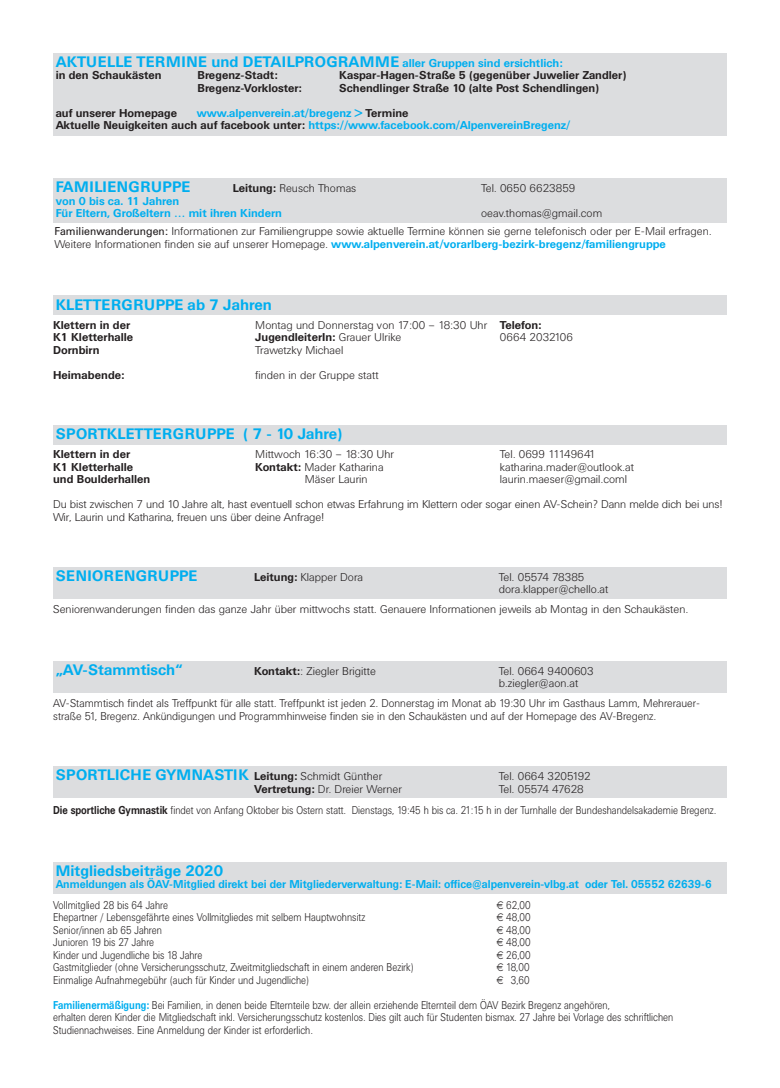
<style>
.page{position:relative;width:780px;height:1088px;background:#fff}
.page>*{position:absolute;margin:0;border:0;box-sizing:border-box;transform-origin:0 0}
.t1{font:700 15px "Univers BQ";letter-spacing:.02em;color:#00aeef}
.t2{font:700 15px "Univers BQ";color:#00aeef}
.t3{font:700 15px "Univers BQ";letter-spacing:.04em;color:#00aeef}
.t4{font:300 11.25px/12.5px "Univers BQ";color:#231f20}
.t5{font:300 11.25px/12.5px "Univers BQ";color:#231f20;scale:.85 1}
.t6{font:700 11.25px/12.5px "Univers BQ";color:#00aeef}
.t7{font:700 11.25px "Univers BQ";color:#231f20}
.t8{font:300 11.25px/12.5px "Univers BQ";color:#231f20;scale:.95 1}
.t9{font:700 11.25px "Univers BQ";color:#00aeef;scale:.95 1}
.s1{font-size:11.25px}
.s2{color:#231f20}
.s3{font-weight:700}
.s4{font-weight:400}
.s5{font-weight:300;color:#231f20}
.s6{font-weight:300}
.s7{font-size:11.25px;color:#231f20}
.s8{font-weight:300;font-size:11.25px;color:#231f20}
.s9{font-weight:700;color:#00aeef}
</style>
<div class="page">
<div style="left:53px;top:53px;width:673px;height:83px;background:#dcdddf"></div>
<div style="left:53px;top:178px;width:673px;height:44px;background:#dcdddf"></div>
<div style="left:53px;top:296px;width:673px;height:19px;background:#dcdddf"></div>
<div style="left:53px;top:567px;width:673px;height:32px;background:#dcdddf"></div>
<div style="left:53px;top:661px;width:673px;height:32px;background:#dcdddf"></div>
<div style="left:53px;top:766px;width:673px;height:32px;background:#dcdddf"></div>
<div style="left:53px;top:862px;width:673px;height:32px;background:#dcdddf"></div>
<div style="left:53px;top:425px;width:673px;height:19px;background:#dcdddf"></div>
<h1 class="t1" style="left:56px;top:53px;width:508px">AKTUELLE TERMINE und DETAILPROGRAMME <span class="s1">aller Gruppen sind ersichtlich:</span></h1>
<p class="t7" style="left:56px;top:69px;width:107px">in den Schaukästen</p>
<p class="t7" style="left:197px;top:69px;width:82px">Bregenz-Stadt:</p>
<p class="t7" style="left:339px;top:69px;width:288px">Kaspar-Hagen-Straße 5 (gegenüber Juwelier Zandler)</p>
<p class="t7" style="left:197px;top:82px;width:106px">Bregenz-Vorkloster:</p>
<p class="t7" style="left:339px;top:82px;width:261px">Schendlinger Straße 10 (alte Post Schendlingen)</p>
<p class="t7" style="left:56px;top:107px;width:123px">auf unserer Homepage</p>
<p class="t6" style="left:56px;top:107px;width:516px;text-indent:141px">www.alpenverein.at/bregenz &gt; <span class="s2">Termine<br>Aktuelle Neuigkeiten auch auf facebook unter:</span> https://www.facebook.com/AlpenvereinBregenz/</p>
<h1 class="t1" style="left:56px;top:179px;width:136px">FAMILIENGRUPPE</h1>
<p class="t4" style="left:233px;top:182px;width:125px"><span class="s3">Leitung:</span> Reusch Thomas</p>
<p class="t4" style="left:481px;top:182px;width:96px">Tel. 0650 6623859</p>
<p class="t6" style="left:56px;top:194px;width:228px">von 0 bis ca. 11 Jahren<br>Für Eltern, Großeltern … mit ihren Kindern</p>
<p class="t4" style="left:54px;top:204px;width:658px;line-height:18px;text-indent:426px">oeav.thomas@gmail.com<br><span class="s4">Familienwanderungen:</span> Informationen zur Familiengruppe sowie aktuelle Termine können sie gerne telefonisch oder per E-Mail erfragen.</p>
<p class="t6" style="left:54px;top:237px;width:613px"><span class="s5">Weitere Informationen finden sie auf unserer Homepage.</span> www.alpenverein.at/vorarlberg-bezirk-bregenz/familiengruppe</p>
<h1 class="t1" style="left:56px;top:296px;width:218px">KLETTERGRUPPE ab 7 Jahren</h1>
<p class="t7" style="left:53px;top:319px;width:79px">Klettern in der</p>
<p class="t4" style="left:255px;top:319px;width:288px">Montag und Donnerstag von 17:00 – 18:30 Uhr <span class="s3">Telefon:</span></p>
<p class="t7" style="left:53px;top:331px;width:82px">K1 Kletterhalle</p>
<p class="t7" style="left:255px;top:331px;width:148px">JugendleiterIn: <span class="s6">Grauer Ulrike</span></p>
<p class="t4" style="left:500px;top:331px;width:74px">0664 2032106</p>
<p class="t7" style="left:53px;top:344px;width:48px">Dornbirn</p>
<p class="t4" style="left:255px;top:344px;width:90px">Trawetzky Michael</p>
<p class="t7" style="left:53px;top:369px;width:73px">Heimabende:</p>
<p class="t4" style="left:255px;top:369px;width:125px">finden in der Gruppe statt</p>
<h1 class="t1" style="left:56px;top:426px;width:288px">SPORTKLETTERGRUPPE ( 7 - 10 Jahre)</h1>
<p class="t7" style="left:53px;top:448px;width:79px">Klettern in der</p>
<p class="t4" style="left:255px;top:448px;width:140px">Mittwoch 16:30 – 18:30 Uhr</p>
<p class="t4" style="left:500px;top:448px;width:97px">Tel. 0699 11149641</p>
<p class="t7" style="left:53px;top:461px;width:82px">K1 Kletterhalle</p>
<p class="t4" style="left:255px;top:460px;width:130px"><span class="s3">Kontakt:</span> Mader Katharina</p>
<p class="t4" style="left:500px;top:460px;width:136px">katharina.mader@outlook.at</p>
<p class="t7" style="left:53px;top:473px;width:99px">und Boulderhallen</p>
<p class="t4" style="left:305px;top:473px;width:64px">Mäser Laurin</p>
<p class="t4" style="left:500px;top:473px;width:129px">laurin.maeser@gmail.coml</p>
<p class="t4" style="left:53px;top:498px;width:670px">Du bist zwischen 7 und 10 Jahre alt, hast eventuell schon etwas Erfahrung im Klettern oder sogar einen AV-Schein? Dann melde dich bei uns!<br>Wir, Laurin und Katharina, freuen uns über deine Anfrage!</p>
<h1 class="t3" style="left:56px;top:567px;width:143px">SENIORENGRUPPE</h1>
<p class="t4" style="left:254px;top:570px;width:110px"><span class="s3">Leitung:</span> Klapper Dora</p>
<p class="t4" style="left:499px;top:570px;width:111px">Tel. 05574 78385 dora.klapper@chello.at</p>
<p class="t4" style="left:53px;top:603px;width:636px">Seniorenwanderungen finden das ganze Jahr über mittwochs statt. Genauere Informationen jeweils ab Montag in den Schaukästen.</p>
<h1 class="t2" style="left:56px;top:661px;width:128px">„AV-Stammtisch“</h1>
<p class="t4" style="left:254px;top:664px;width:123px"><span class="s3">Kontakt:</span>: Ziegler Brigitte</p>
<p class="t4" style="left:499px;top:664px;width:96px">Tel. 0664 9400603 b.ziegler@aon.at</p>
<p class="t8" style="left:53px;top:697px;width:682px">AV-Stammtisch findet als Treffpunkt für alle statt. Treffpunkt ist jeden 2. Donnerstag im Monat ab 19:30 Uhr im Gasthaus Lamm, Mehrerauer&shy;straße 51, Bregenz. Ankündigungen und Programmhinweise finden sie in den Schaukästen und auf der Homepage des AV-Bregenz.</p>
<h1 class="t1" style="left:56px;top:767px;width:328px">SPORTLICHE GYMNASTIK <span class="s7">Leitung:</span> <span class="s8">Schmidt Günther</span></h1>
<p class="t4" style="left:499px;top:770px;width:93px">Tel. 0664 3205192</p>
<p class="t4" style="left:254px;top:782px;width:149px"><span class="s3">Vertretung:</span> Dr. Dreier Werner</p>
<p class="t4" style="left:53px;top:778px;width:664px;line-height:20.8px;text-indent:445px">Tel. 05574 47628<br><span class="s3">Die sportliche Gymnastik</span> findet von Anfang Oktober bis Ostern statt. Dienstags, 19:45 h bis ca. 21:15 h in der Turnhalle der Bundeshandelsakademie Bregenz.</p>
<h1 class="t2" style="left:56px;top:862px;width:169px">Mitgliedsbeiträge 2020</h1>
<p class="t9" style="left:56px;top:878px;width:692px">Anmeldungen als ÖAV-Mitglied direkt bei der Mitgliederverwaltung: E-Mail: office@alpenverein-vlbg.at oder Tel. 05552 62639-6</p>
<p class="t5" style="left:53px;top:898px;width:137px">Vollmitglied 28 bis 64 Jahre</p>
<p class="t5" style="left:506px;top:898px;width:30px">62,00</p>
<p class="t5" style="left:53px;top:911px;width:369px">Ehepartner / Lebensgefährte eines Vollmitgliedes mit selbem Hauptwohnsitz</p>
<p class="t5" style="left:506px;top:911px;width:30px">48,00</p>
<p class="t5" style="left:53px;top:923px;width:129px">Senior/innen ab 65 Jahren</p>
<p class="t5" style="left:506px;top:923px;width:30px">48,00</p>
<p class="t5" style="left:53px;top:936px;width:120px">Junioren 19 bis 27 Jahre</p>
<p class="t5" style="left:506px;top:936px;width:30px">48,00</p>
<p class="t5" style="left:53px;top:948px;width:177px">Kinder und Jugendliche bis 18 Jahre</p>
<p class="t5" style="left:506px;top:948px;width:30px">26,00</p>
<p class="t5" style="left:53px;top:961px;width:426px">Gastmitglieder (ohne Versicherungsschutz, Zweitmitgliedschaft in einem anderen Bezirk)</p>
<p class="t5" style="left:506px;top:961px;width:29px">18,00</p>
<p class="t5" style="left:53px;top:973px;width:302px">Einmalige Aufnahmegebühr (auch für Kinder und Jugendliche)</p>
<p class="t5" style="left:511px;top:973px;width:24px">3,60</p>
<p class="t5" style="left:53px;top:998px;width:731px"><span class="s9">Familienermäßigung:</span> Bei Familien, in denen beide Elternteile bzw. der allein erziehende Elternteil dem ÖAV Bezirk Bregenz angehören,<br>erhalten deren Kinder die Mitgliedschaft inkl. Versicherungsschutz kostenlos. Dies gilt auch für Studenten bismax. 27 Jahre bei Vorlage des schriftlichen<br>Studiennachweises. Eine Anmeldung der Kinder ist erforderlich.</p>
</div>
